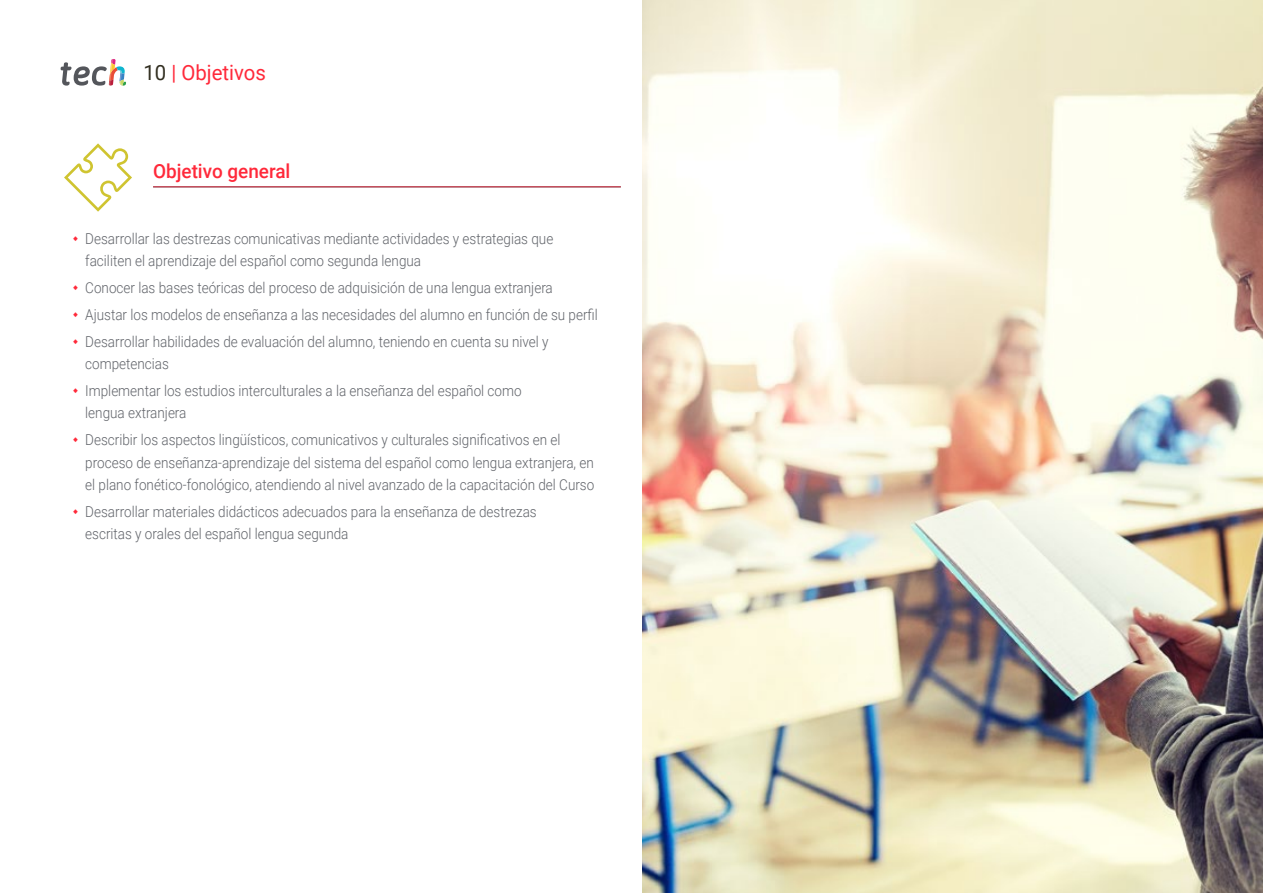
<style>
.page{position:relative;width:1263px;height:893px;background:#fff}
.page>*{position:absolute;margin:0;border:0;box-sizing:border-box;transform-origin:0 0}
.t1{font:21px "Roboto";color:#ff293a}
.t2{font:500 19.5px "Roboto";color:#ff293a}
.t3{font:300 15px/26.7px "Roboto";color:#61646a;scale:.9 1}
.s1{color:#312e20}
</style>
<div class="page">
<svg style="left:61px;top:59px;width:65px;height:27px"></svg>
<hr style="left:153px;top:186px;width:468px;height:1px;background:#ff293a">
<svg style="left:64px;top:143px;width:68px;height:69px"></svg>
<img style="left:642px;top:0;width:621px;height:893px">
<h1 class="t1" style="left:144px;top:57px;width:124px"><span class="s1">10</span> | Objetivos</h1>
<h2 class="t2" style="left:153px;top:158px;width:139px">Objetivo general</h2>
<p class="t3" style="left:85px;top:227px;width:522px;line-height:22.5px">Desarrollar las destrezas comunicativas mediante actividades y estrategias que faciliten el aprendizaje del español como segunda lengua</p>
<p class="t3" style="left:85px;top:274px;width:571px">Conocer las bases teóricas del proceso de adquisición de una lengua extranjera<br>Ajustar los modelos de enseñanza a las necesidades del alumno en función de su perfil<br>Desarrollar habilidades de evaluación del alumno, teniendo en cuenta su nivel y</p>
<p class="t3" style="left:85px;top:350px;width:486px">competencias<br>Implementar los estudios interculturales a la enseñanza del español como</p>
<p class="t3" style="left:85px;top:399px;width:529px">lengua extranjera<br>Describir los aspectos lingüísticos, comunicativos y culturales significativos en el</p>
<p class="t3" style="left:85px;top:451px;width:567px;line-height:22.5px">proceso de enseñanza-aprendizaje del sistema del español como lengua extranjera, en el plano fonético-fonológico, atendiendo al nivel avanzado de la capacitación del Curso</p>
<p class="t3" style="left:85px;top:500px;width:503px;line-height:22.5px">Desarrollar materiales didácticos adecuados para la enseñanza de destrezas escritas y orales del español lengua segunda</p>
</div>
